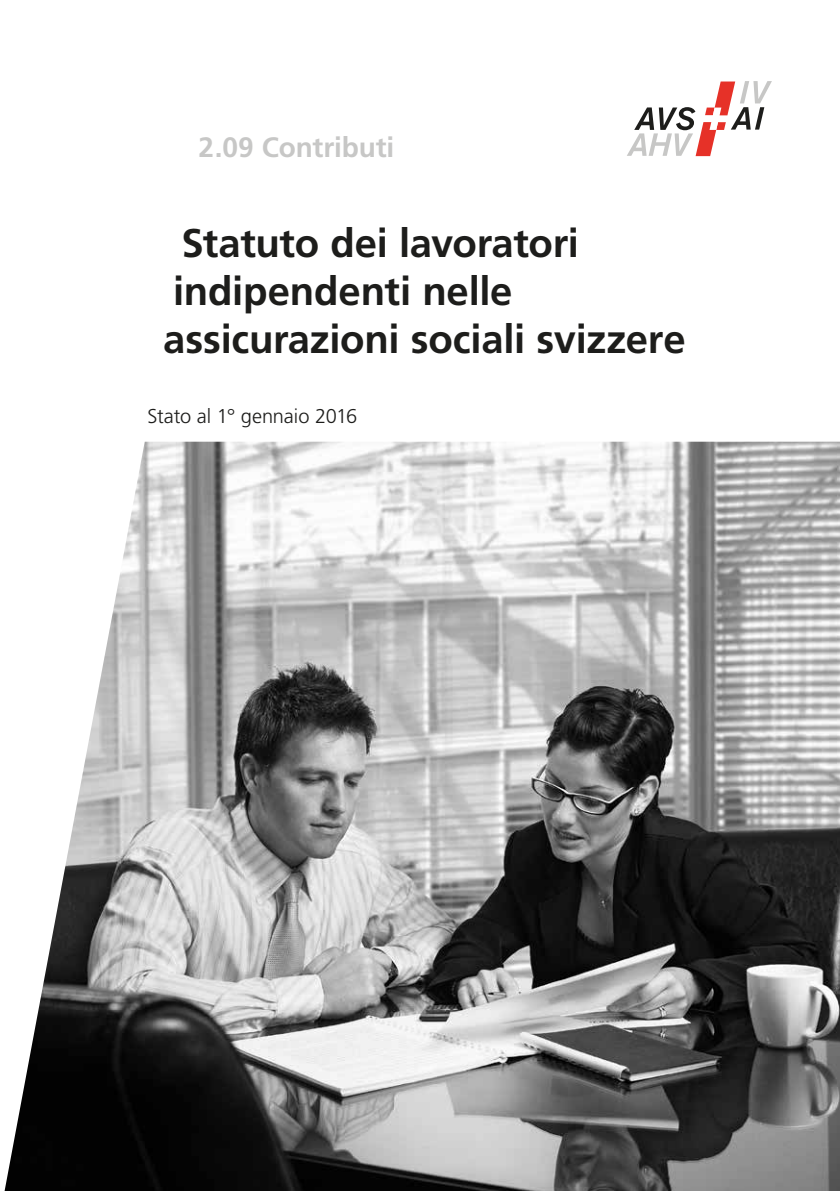
<style>
.page{position:relative;width:840px;height:1191px;background:#fff}
.page>*{position:absolute;margin:0;border:0;box-sizing:border-box;transform-origin:0 0}
.MB_Titel{font:700 40px "Frutiger";letter-spacing:-.005em;color:#1d1d1b}
.MB_Gruppe_Titelseite{font:700 28px "Frutiger";color:#c7c7c6}
.Grundtext{font:300 20px "Frutiger";letter-spacing:-.005em;color:#1d1d1b}
</style>
<div class="page">
<svg style="left:627px;top:81px;width:144px;height:75px"></svg>
<img style="left:4px;top:442px;width:835px;height:749px">
<p class="MB_Gruppe_Titelseite" style="left:198px;top:131px;width:197px">2.09 Contributi</p>
<p class="MB_Titel" style="left:181px;top:219px;width:398px">Statuto dei lavoratori</p>
<p class="MB_Titel" style="left:173px;top:268px;width:341px">indipendenti nelle</p>
<p class="MB_Titel" style="left:163px;top:316px;width:523px">assicurazioni sociali svizzere</p>
<p class="Grundtext" style="left:147px;top:405px;width:211px">Stato al 1° gennaio 2016</p>
</div>
